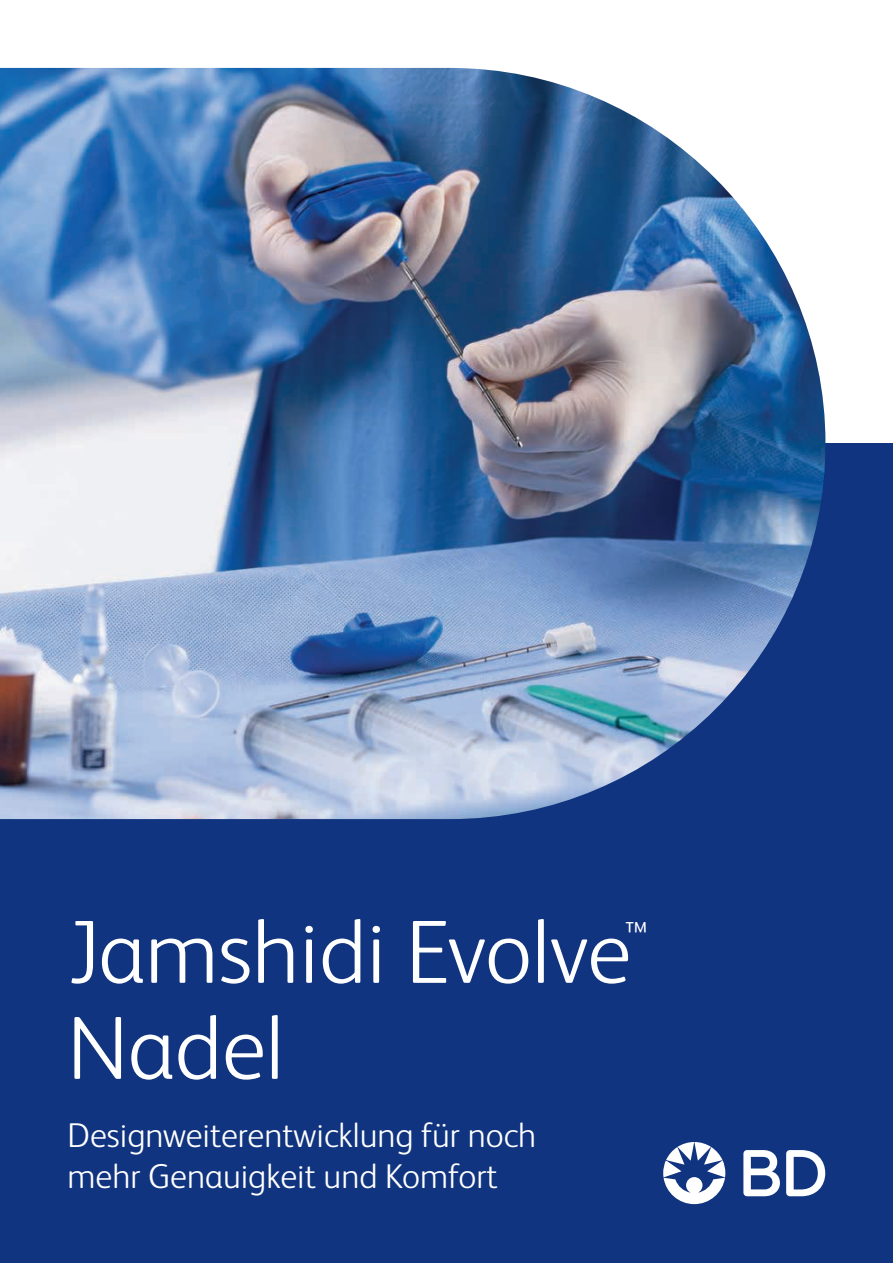
<style>
.page{position:relative;width:893px;height:1263px;background:#fff}
.page>*{position:absolute;margin:0;border:0;box-sizing:border-box;transform-origin:0 0}
.Headline_1{font:300 90px "FS Albert Pro";color:#fff}
.Headline_1-2{font:300 37.8px "FS Albert Pro";color:#fff}
.Subhead_1{font:300 34.5px/41.2px "FS Albert Pro";color:#fff}
</style>
<div class="page">
<div style="left:0;top:443px;width:893px;height:820px;background:#10347f"></div>
<img style="left:0;top:68px;width:825px;height:751px">
<svg style="left:743px;top:1150px;width:82px;height:46px"></svg>
<svg style="left:663px;top:1142px;width:62px;height:62px"></svg>
<p class="Headline_1" style="left:68px;top:890px;width:565px">Jamshidi Evolve</p>
<p class="Headline_1-2" style="left:626px;top:909px;width:23px">™</p>
<p class="Headline_1" style="left:68px;top:986px;width:218px">Nadel</p>
<p class="Subhead_1" style="left:68px;top:1112px;width:470px">Designweiterentwicklung für noch mehr Genauigkeit und Komfort</p>
</div>
